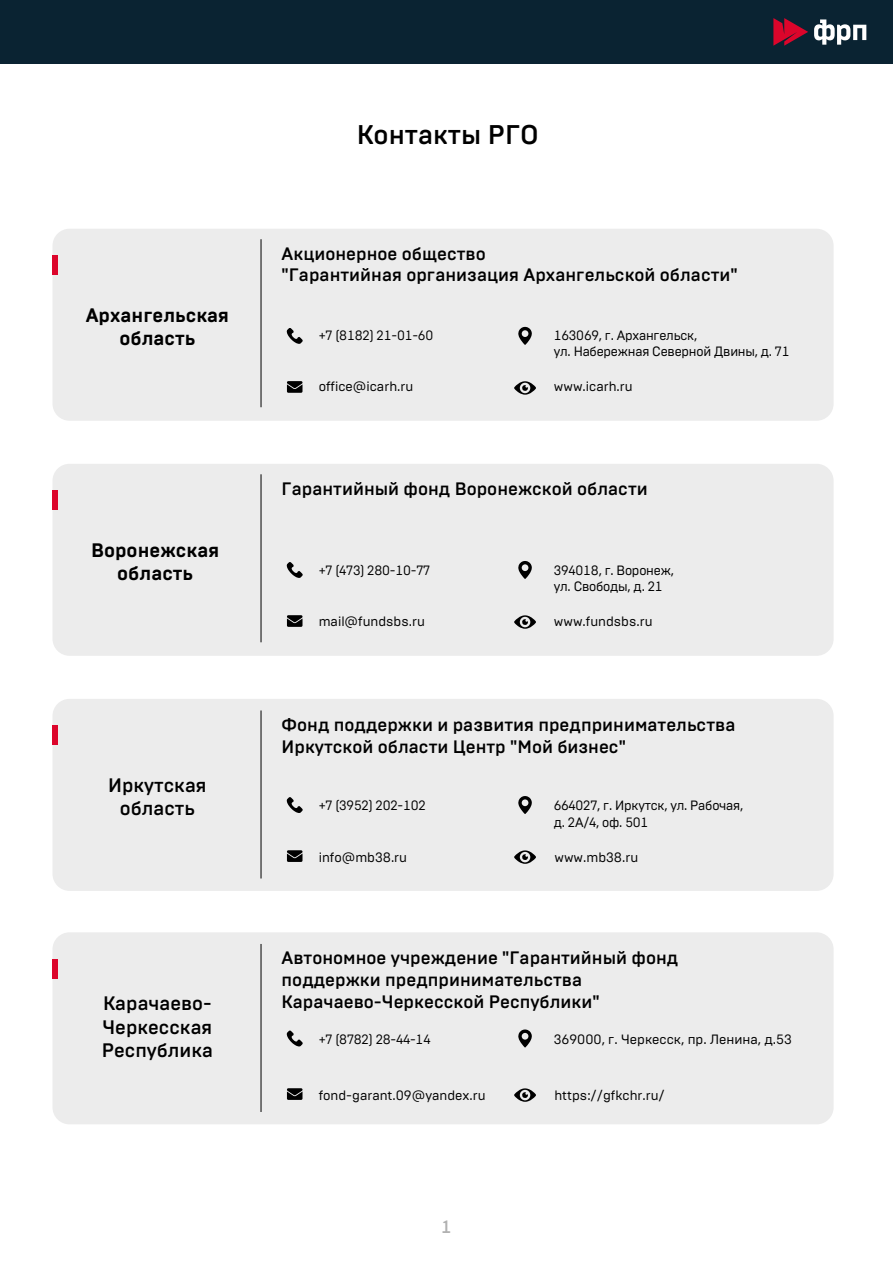
<style>
.page{position:relative;width:893px;height:1263px;background:#fff}
.page>*{position:absolute;margin:0;border:0;box-sizing:border-box;transform-origin:0 0}
.t1{font:500 27px "Brutal Type";color:#000}
.t2{font:500 19.5px/23.4px "Brutal Type";color:#000;text-align:center}
.t3{font:700 19.5px/23.4px "Brutal Type";color:#000;text-align:center}
.t4{font:500 18px/21.6px "Brutal Type";color:#000}
.t5{font:500 18px "Brutal Type";color:#b1b1b1}
.t6{font:13.5px/16.2px "Brutal Type";letter-spacing:-.015em;color:#000}
</style>
<div class="page">
<div style="left:53px;top:229px;width:781px;height:192px;background:#ececec;border-radius:17px"></div>
<div style="left:53px;top:699px;width:781px;height:192px;background:#ececec;border-radius:17px"></div>
<hr style="left:261px;top:710px;width:1px;height:168px;background:#000">
<hr style="left:261px;top:239px;width:1px;height:168px;background:#000">
<div style="left:52px;top:255px;width:6px;height:20px;background:#dc052b"></div>
<div style="left:52px;top:725px;width:6px;height:20px;background:#dc052b"></div>
<svg style="left:514px;top:381px;width:22px;height:14px"></svg>
<svg style="left:287px;top:328px;width:16px;height:16px"></svg>
<svg style="left:518px;top:327px;width:14px;height:18px"></svg>
<svg style="left:287px;top:381px;width:16px;height:12px"></svg>
<svg style="left:514px;top:850px;width:22px;height:14px"></svg>
<svg style="left:287px;top:797px;width:16px;height:16px"></svg>
<svg style="left:518px;top:796px;width:14px;height:18px"></svg>
<svg style="left:287px;top:850px;width:16px;height:12px"></svg>
<div style="left:53px;top:932px;width:781px;height:192px;background:#ececec;border-radius:17px"></div>
<hr style="left:261px;top:944px;width:1px;height:168px;background:#000">
<div style="left:52px;top:959px;width:6px;height:19px;background:#dc052b"></div>
<svg style="left:514px;top:1088px;width:22px;height:14px"></svg>
<svg style="left:287px;top:1030px;width:16px;height:16px"></svg>
<svg style="left:518px;top:1029px;width:14px;height:18px"></svg>
<svg style="left:287px;top:1088px;width:16px;height:12px"></svg>
<div style="left:53px;top:464px;width:781px;height:192px;background:#ececec;border-radius:17px"></div>
<hr style="left:261px;top:474px;width:1px;height:168px;background:#000">
<div style="left:52px;top:490px;width:6px;height:20px;background:#dc052b"></div>
<svg style="left:514px;top:615px;width:22px;height:14px"></svg>
<svg style="left:287px;top:562px;width:16px;height:16px"></svg>
<svg style="left:518px;top:561px;width:14px;height:18px"></svg>
<svg style="left:287px;top:615px;width:16px;height:12px"></svg>
<div style="left:0;top:0;width:893px;height:64px;background:#0a2332"></div>
<svg style="left:773px;top:18px;width:35px;height:28px"></svg>
<svg style="left:814px;top:19px;width:52px;height:26px"></svg>
<h2 class="t3" style="left:86px;top:303px;width:145px">Архангельская область</h2>
<h2 class="t3" style="left:91px;top:538px;width:130px">Воронежская область</h2>
<h2 class="t2" style="left:108px;top:773px;width:100px">Иркутская область</h2>
<h2 class="t2" style="left:102px;top:992px;width:113px;text-align:justify">Карачаево-Черкесская Республика</h2>
<h1 class="t1" style="left:357px;top:119px;width:184px">Контакты РГО</h1>
<h3 class="t4" style="left:282px;top:243px;width:458px">Акционерное общество<br>"Гарантийная организация Архангельской области"</h3>
<p class="t6" style="left:319px;top:327px;width:116px">+7 (8182) 21-01-60</p>
<p class="t6" style="left:319px;top:378px;width:96px">office@icarh.ru</p>
<p class="t6" style="left:554px;top:327px;width:237px">163069, г. Архангельск,<br>ул. Набережная Северной Двины, д. 71</p>
<p class="t6" style="left:554px;top:378px;width:80px">www.icarh.ru</p>
<h3 class="t4" style="left:282px;top:478px;width:368px">Гарантийный фонд Воронежской области</h3>
<p class="t6" style="left:319px;top:562px;width:113px">+7 (473) 280-10-77</p>
<p class="t6" style="left:319px;top:613px;width:108px">mail@fundsbs.ru</p>
<p class="t6" style="left:554px;top:562px;width:122px">394018, г. Воронеж, ул. Свободы, д. 21</p>
<p class="t6" style="left:554px;top:613px;width:100px">www.fundsbs.ru</p>
<h3 class="t4" style="left:282px;top:714px;width:455px">Фонд поддержки и развития предпринимательства<br>Иркутской области Центр "Мой бизнес"</h3>
<p class="t6" style="left:319px;top:797px;width:109px">+7 (3952) 202-102</p>
<p class="t6" style="left:319px;top:849px;width:90px">info@mb38.ru</p>
<p class="t6" style="left:554px;top:797px;width:191px">664027, г. Иркутск, ул. Рабочая, д. 2А/4, оф. 501</p>
<p class="t6" style="left:554px;top:849px;width:85px">www.mb38.ru</p>
<h3 class="t4" style="left:282px;top:947px;width:398px">Автономное учреждение "Гарантийный фонд поддержки предпринимательства<br>Карачаево-Черкесской Республики"</h3>
<p class="t6" style="left:319px;top:1031px;width:113px">+7 (8782) 28-44-14</p>
<p class="t6" style="left:554px;top:1031px;width:240px">369000, г. Черкесск, пр. Ленина, д.53</p>
<p class="t6" style="left:319px;top:1087px;width:168px">fond-garant.09@yandex.ru</p>
<h3 class="t5" style="left:441px;top:1216px;width:13px">1</h3>
<p class="t6" style="left:554px;top:1087px;width:112px">https://gfkchr.ru/</p>
</div>
